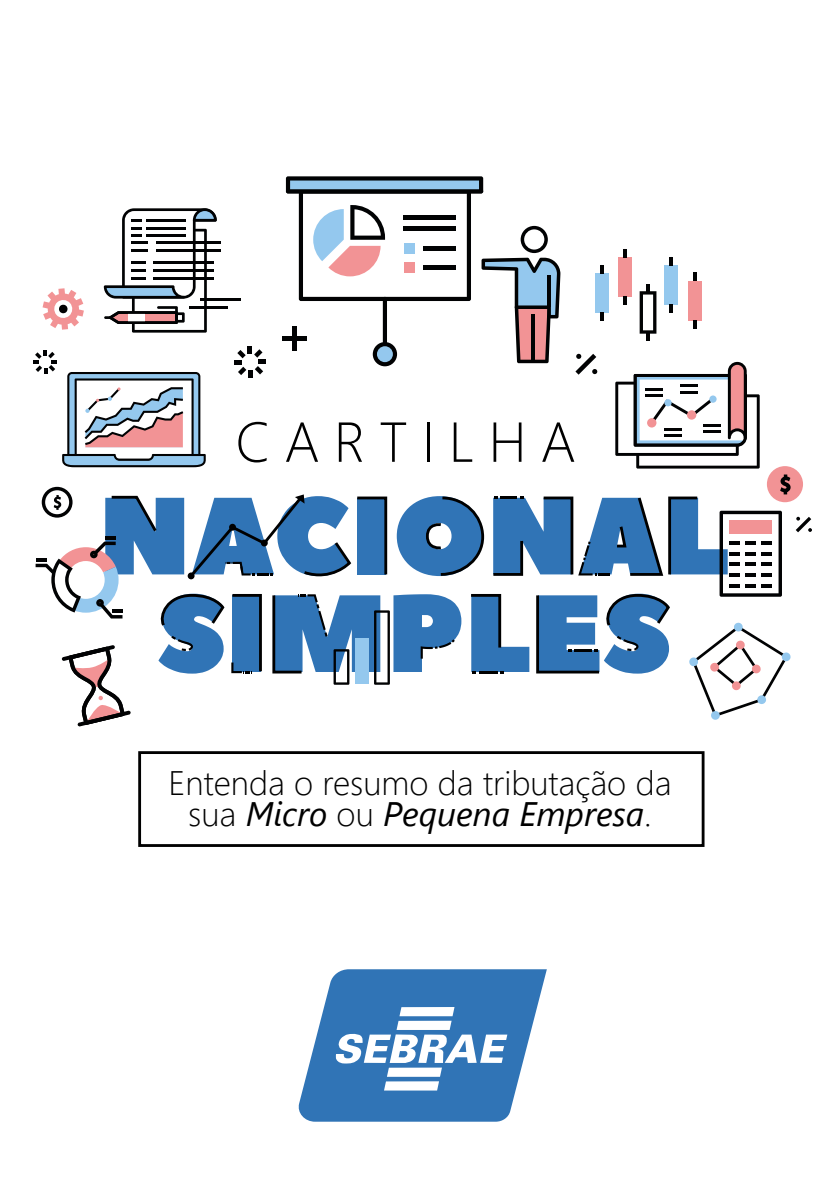
<style>
.page{position:relative;width:840px;height:1191px;background:#fff}
.page>*{position:absolute;margin:0;border:0;box-sizing:border-box;transform-origin:0 0}
.t1{font:109.4px/97.6px "Peace Sans";color:#3074b6;text-align:center}
.t2{font:300 56.2px "Segoe UI";letter-spacing:.25em;color:#000}
.t3{font:300 34px/31.2px "Segoe UI";color:#000;text-align:center}
.s1{font-weight:400;font-style:italic}
</style>
<div class="page">
<svg style="left:298px;top:969px;width:248px;height:152px"></svg>
<div style="left:138px;top:751px;width:566px;height:96px;border:3px solid #000"></div>
<svg style="left:719px;top:511px;width:62px;height:86px"></svg>
<svg style="left:795px;top:517px;width:16px;height:15px"></svg>
<div style="left:766px;top:466px;width:36px;height:36px;background:#f29395;border-radius:50%"></div>
<svg style="left:780px;top:474px;width:11px;height:21px"></svg>
<svg style="left:689px;top:622px;width:101px;height:98px"></svg>
<svg style="left:426px;top:496px;width:98px;height:80px"></svg>
<svg style="left:543px;top:496px;width:155px;height:80px"></svg>
<svg style="left:420px;top:639px;width:34px;height:19px"></svg>
<svg style="left:471px;top:594px;width:31px;height:54px"></svg>
<svg style="left:472px;top:671px;width:32px;height:2px"></svg>
<svg style="left:536px;top:594px;width:134px;height:80px"></svg>
<svg style="left:615px;top:362px;width:144px;height:106px"></svg>
<svg style="left:43px;top:288px;width:41px;height:42px"></svg>
<svg style="left:33px;top:350px;width:173px;height:117px"></svg>
<div style="left:594px;top:273px;width:14px;height:39px;background:#94c8ee"></div>
<svg style="left:600px;top:265px;width:2px;height:8px"></svg>
<svg style="left:599px;top:312px;width:3px;height:9px"></svg>
<div style="left:617px;top:257px;width:14px;height:39px;background:#f29395"></div>
<svg style="left:623px;top:249px;width:3px;height:8px"></svg>
<svg style="left:622px;top:296px;width:4px;height:9px"></svg>
<svg style="left:639px;top:284px;width:17px;height:56px"></svg>
<div style="left:664px;top:265px;width:13px;height:39px;background:#94c8ee"></div>
<svg style="left:669px;top:257px;width:3px;height:8px"></svg>
<svg style="left:669px;top:304px;width:3px;height:9px"></svg>
<div style="left:687px;top:281px;width:14px;height:39px;background:#f29395"></div>
<svg style="left:693px;top:272px;width:2px;height:9px"></svg>
<svg style="left:692px;top:320px;width:3px;height:8px"></svg>
<svg style="left:36px;top:487px;width:353px;height:239px"></svg>
<svg style="left:575px;top:354px;width:22px;height:21px"></svg>
<svg style="left:286px;top:176px;width:274px;height:190px"></svg>
<hr style="left:156px;top:249px;width:64px;height:3px;background:#010203">
<hr style="left:156px;top:241px;width:64px;height:3px;background:#010203">
<svg style="left:104px;top:208px;width:112px;height:125px"></svg>
<hr style="left:190px;top:306px;width:38px;height:2px;background:#010203">
<hr style="left:200px;top:299px;width:41px;height:2px;background:#010203">
<hr style="left:292px;top:326px;width:4px;height:25px;background:#010203">
<div style="left:282px;top:336px;width:24px;height:5px;background:#010203"></div>
<div style="left:247px;top:346px;width:5px;height:8px;background:#010203"></div>
<svg style="left:237px;top:350px;width:8px;height:8px"></svg>
<div style="left:234px;top:360px;width:8px;height:5px;background:#010203"></div>
<svg style="left:238px;top:367px;width:8px;height:8px"></svg>
<div style="left:248px;top:370px;width:5px;height:8px;background:#010203"></div>
<svg style="left:255px;top:366px;width:8px;height:8px"></svg>
<div style="left:258px;top:359px;width:8px;height:5px;background:#010203"></div>
<svg style="left:254px;top:349px;width:8px;height:9px"></svg>
<h2 class="t2" style="left:235px;top:399px;width:342px">CARTILHA</h2>
<h1 class="t1" style="left:99px;top:491px;width:632px">NACIONAL<br>SIMPLES</h1>
<p class="t3" style="left:168px;top:766px;width:504px">Entenda o resumo da tributação da sua <span class="s1">Micro</span> ou <span class="s1">Pequena Empresa</span>.</p>
</div>
